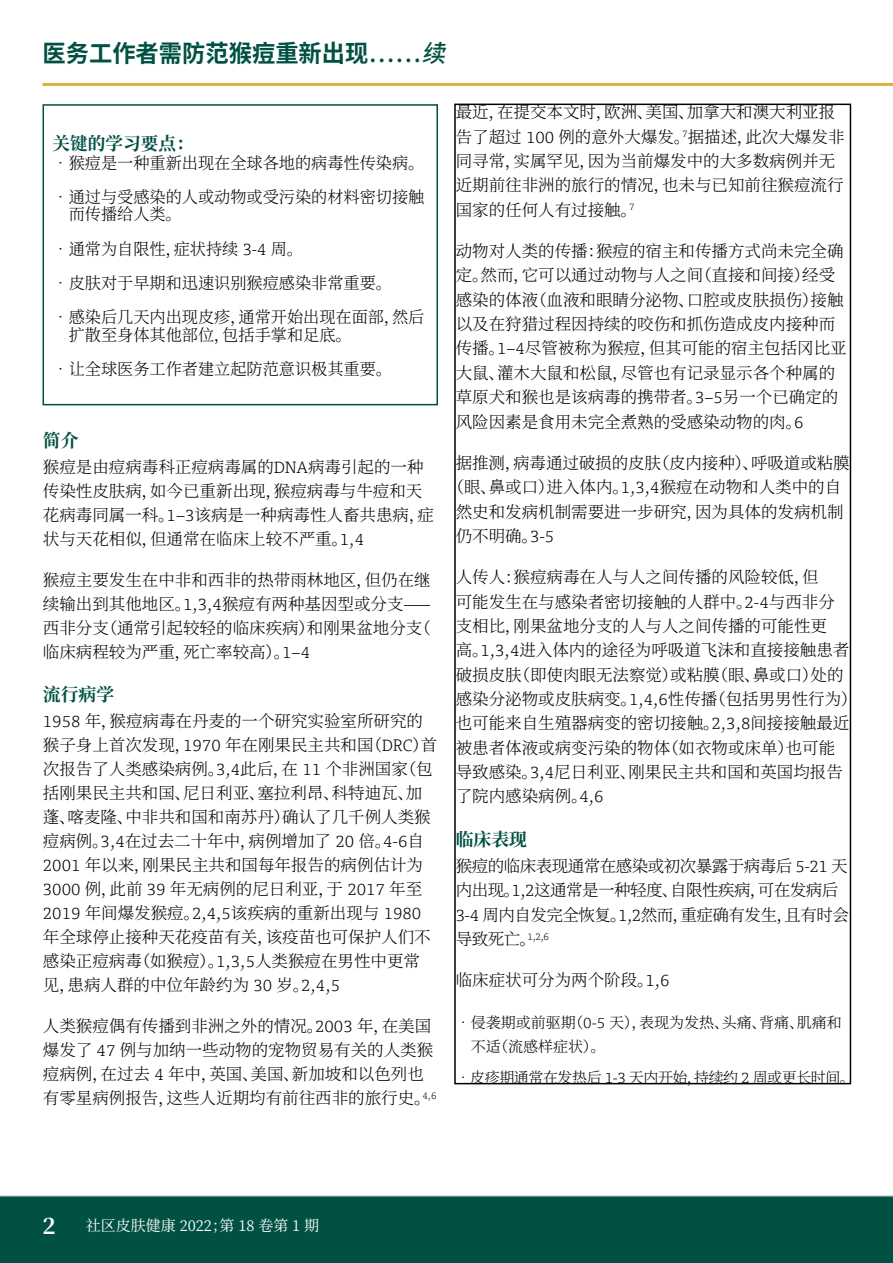
<style>
.page{position:relative;width:893px;height:1263px;background:#fff}
.page>*{position:absolute;margin:0;border:0;box-sizing:border-box;transform-origin:0 0}
.Article_Title{font:700 24px "Noto Sans SC";color:#005143}
.t1{font:700 22.5px "Noto Serif SC";color:#fff}
.Article_Subheading{font:700 18px "Noto Serif SC";color:#005143}
.t2{font:300 16.5px/24px "Noto Serif SC";color:#000}
.t3{font:300 16.5px/24.3px "Noto Serif SC";letter-spacing:-.03em;color:#000}
.List_Paragraph{font:300 15px/24.3px "Noto Serif SC";color:#000}
.List_Paragraph-2{font:300 15px "Noto Serif SC";letter-spacing:-.03em;color:#000}
.t4{font:15px "Noto Serif SC";color:#fff}
.s1{font-weight:500}
.s2{font-weight:500;font-style:italic}
.s3{font-family:"Tisa Offc"}
</style>
<div class="page">
<div style="left:0;top:1195px;width:893px;height:68px;background:#005143"></div>
<div style="left:454px;top:104px;width:397px;height:980px;border:2px solid #000"></div>
<hr style="left:43px;top:83px;width:850px;height:3px;background:#d8b046">
<div style="left:43px;top:104px;width:395px;height:301px;border:2px solid #005143"></div>
<p class="Article_Title" style="left:43px;top:39px;width:415px">医务工作者需防范猴痘重新出现<span class="s1">……</span><span class="s2">续</span></p>
<p class="Article_Subheading" style="left:53px;top:133px;width:143px">关键的学习要点：</p>
<p class="t2" style="left:53px;top:151px;width:373px">•猴痘是一种重新出现在全球各地的病毒性传染病。</p>
<p class="t2" style="left:69px;top:189px;width:357px;line-height:17.2px;text-indent:-16px">•通过与受感染的人或动物或受污染的材料密切接触而传播给人类。</p>
<p class="t2" style="left:53px;top:237px;width:252px">•通常为自限性，症状持续 <span class="s3">3</span>-<span class="s3">4</span> 周。</p>
<p class="t2" style="left:53px;top:271px;width:341px">•皮肤对于早期和迅速识别猴痘感染非常重要。</p>
<p class="t2" style="left:69px;top:309px;width:357px;line-height:17.2px;text-indent:-16px">•感染后几天内出现皮疹，通常开始出现在面部，然后扩散至身体其他部位，包括手掌和足底。</p>
<p class="t2" style="left:53px;top:357px;width:341px">•让全球医务工作者建立起防范意识极其重要。</p>
<p class="Article_Subheading" style="left:43px;top:430px;width:37px">简介</p>
<p class="t2" style="left:43px;top:455px;width:392px">猴痘是由痘病毒科正痘病毒属的<span class="s3">DNA</span>病毒引起的一种传染性皮肤病，如今已重新出现，猴痘病毒与牛痘和天花病毒同属一科。<span class="s3">1</span>–<span class="s3">3</span>该病是一种病毒性人畜共患病，症状与天花相似，但通常在临床上较不严重。<span class="s3">1</span>,<span class="s3">4</span></p>
<p class="t2" style="left:43px;top:568px;width:390px;text-align:justify">猴痘主要发生在中非和西非的热带雨林地区，但仍在继续输出到其他地区。<span class="s3">1</span>,<span class="s3">3</span>,<span class="s3">4</span>猴痘有两种基因型或分支——西非分支（通常引起较轻的临床疾病）和刚果盆地分支（临床病程较为严重，死亡率较高）。<span class="s3">1</span>–<span class="s3">4</span></p>
<p class="Article_Subheading" style="left:43px;top:684px;width:73px">流行病学</p>
<p class="t2" style="left:43px;top:709px;width:396px"><span class="s3">1958</span> 年，猴痘病毒在丹麦的一个研究实验室所研究的猴子身上首次发现，<span class="s3">1970</span> 年在刚果民主共和国（<span class="s3">DRC</span>）首次报告了人类感染病例。<span class="s3">3</span>,<span class="s3">4</span>此后，在 <span class="s3">11</span> 个非洲国家（包括刚果民主共和国、尼日利亚、塞拉利昂、科特迪瓦、加蓬、喀麦隆、中非共和国和南苏丹）确认了几千例人类猴痘病例。<span class="s3">3</span>,<span class="s3">4</span>在过去二十年中，病例增加了 <span class="s3">20</span> 倍。<span class="s3">4</span>-<span class="s3">6</span>自<br><span class="s3">2001</span> 年以来，刚果民主共和国每年报告的病例估计为<br><span class="s3">3000</span> 例，此前 <span class="s3">39</span> 年无病例的尼日利亚，于 <span class="s3">2017</span> 年至<br><span class="s3">2019</span> 年间爆发猴痘。<span class="s3">2</span>,<span class="s3">4</span>,<span class="s3">5</span>该疾病的重新出现与 <span class="s3">1980</span>年全球停止接种天花疫苗有关，该疫苗也可保护人们不感染正痘病毒（如猴痘）。<span class="s3">1</span>,<span class="s3">3</span>,<span class="s3">5</span>人类猴痘在男性中更常见，患病人群的中位年龄约为 <span class="s3">30</span> 岁。<span class="s3">2</span>,<span class="s3">4</span>,<span class="s3">5</span></p>
<p class="t2" style="left:43px;top:1014px;width:395px">人类猴痘偶有传播到非洲之外的情况。<span class="s3">2003</span> 年，在美国爆发了 <span class="s3">47</span> 例与加纳一些动物的宠物贸易有关的人类猴痘病例，在过去 <span class="s3">4</span> 年中，英国、美国、新加坡和以色列也有零星病例报告，这些人近期均有前往西非的旅行史。<sup>4</sup><sup>,</sup><sup>6</sup></p>
<p class="t2" style="left:456px;top:100px;width:390px">最近，在提交本文时，欧洲、美国、加拿大和澳大利亚报告了超过 <span class="s3">100</span> 例的意外大爆发。<sup>7</sup>据描述，此次大爆发非同寻常，实属罕见，因为当前爆发中的大多数病例并无近期前往非洲的旅行的情况，也未与已知前往猴痘流行国家的任何人有过接触。<sup>7</sup></p>
<p class="t2" style="left:456px;top:239px;width:392px">动物对人类的传播：猴痘的宿主和传播方式尚未完全确定。然而，它可以通过动物与人之间（直接和间接）经受感染的体液（血液和眼睛分泌物、口腔或皮肤损伤）接触以及在狩猎过程因持续的咬伤和抓伤造成皮内接种而传播。<span class="s3">1</span>–<span class="s3">4</span>尽管被称为猴痘，但其可能的宿主包括冈比亚大鼠、灌木大鼠和松鼠，尽管也有记录显示各个种属的草原犬和猴也是该病毒的携带者。<span class="s3">3</span>–<span class="s3">5</span>另一个已确定的风险因素是食用未完全煮熟的受感染动物的肉。<span class="s3">6</span></p>
<p class="t2" style="left:456px;top:451px;width:395px">据推测，病毒通过破损的皮肤（皮内接种）、呼吸道或粘膜</p>
<p class="t2" style="left:448px;top:475px;width:395px">（眼、鼻或口）进入体内。<span class="s3">1</span>,<span class="s3">3</span>,<span class="s3">4</span>猴痘在动物和人类中的自</p>
<p class="t2" style="left:456px;top:500px;width:389px">然史和发病机制需要进一步研究，因为具体的发病机制</p>
<p class="t2" style="left:456px;top:524px;width:100px">仍不明确。<span class="s3">3</span>-<span class="s3">5</span></p>
<p class="t2" style="left:456px;top:565px;width:403px">人传人：猴痘病毒在人与人之间传播的风险较低，但<br>可能发生在与感染者密切接触的人群中。<span class="s3">2</span>-<span class="s3">4</span>与西非分<br>支相比，刚果盆地分支的人与人之间传播的可能性更<br>高。<span class="s3">1</span>,<span class="s3">3</span>,<span class="s3">4</span>进入体内的途径为呼吸道飞沫和直接接触患者破损皮肤（即使肉眼无法察觉）或粘膜（眼、鼻或口）处的感染分泌物或皮肤病变。<span class="s3">1</span>,<span class="s3">4</span>,<span class="s3">6</span>性传播（包括男男性行为）也可能来自生殖器病变的密切接触。<span class="s3">2</span>,<span class="s3">3</span>,<span class="s3">8</span>间接接触最近被患者体液或病变污染的物体（如衣物或床单）也可能<br>导致感染。<span class="s3">3</span>,<span class="s3">4</span>尼日利亚、刚果民主共和国和英国均报告了院内感染病例。<span class="s3">4</span>,<span class="s3">6</span></p>
<p class="Article_Subheading" style="left:456px;top:829px;width:73px">临床表现</p>
<p class="t3" style="left:456px;top:854px;width:395px">猴痘的临床表现通常在感染或初次暴露于病毒后 <span class="s3">5</span>-<span class="s3">21</span> 天内出现。<span class="s3">1</span>,<span class="s3">2</span>这通常是一种轻度、自限性疾病，可在发病后<br><span class="s3">3</span>-<span class="s3">4</span> 周内自发完全恢复。<span class="s3">1</span>,<span class="s3">2</span>然而，重症确有发生，且有时会导致死亡。<sup>1</sup><sup>,</sup><sup>2</sup><sup>,</sup><sup>6</sup></p>
<p class="t2" style="left:456px;top:969px;width:215px">临床症状可分为两个阶段。<span class="s3">1</span>,<span class="s3">6</span></p>
<p class="List_Paragraph" style="left:471px;top:1010px;width:373px;text-indent:-15px">•侵袭期或前驱期（<span class="s3">0</span>-<span class="s3">5</span> 天），表现为发热、头痛、背痛、肌痛和不适（流感样症状）。</p>
<p class="List_Paragraph-2" style="left:456px;top:1069px;width:401px">•皮疹期通常在发热后 <span class="s3">1</span>-<span class="s3">3</span> 天内开始，持续约 <span class="s3">2</span> 周或更长时间。</p>
<h2 class="t1" style="left:43px;top:1212px;width:15px">2</h2>
<p class="t4" style="left:86px;top:1217px;width:235px">社区皮肤健康 2022；第 18 卷第 1 期</p>
</div>
